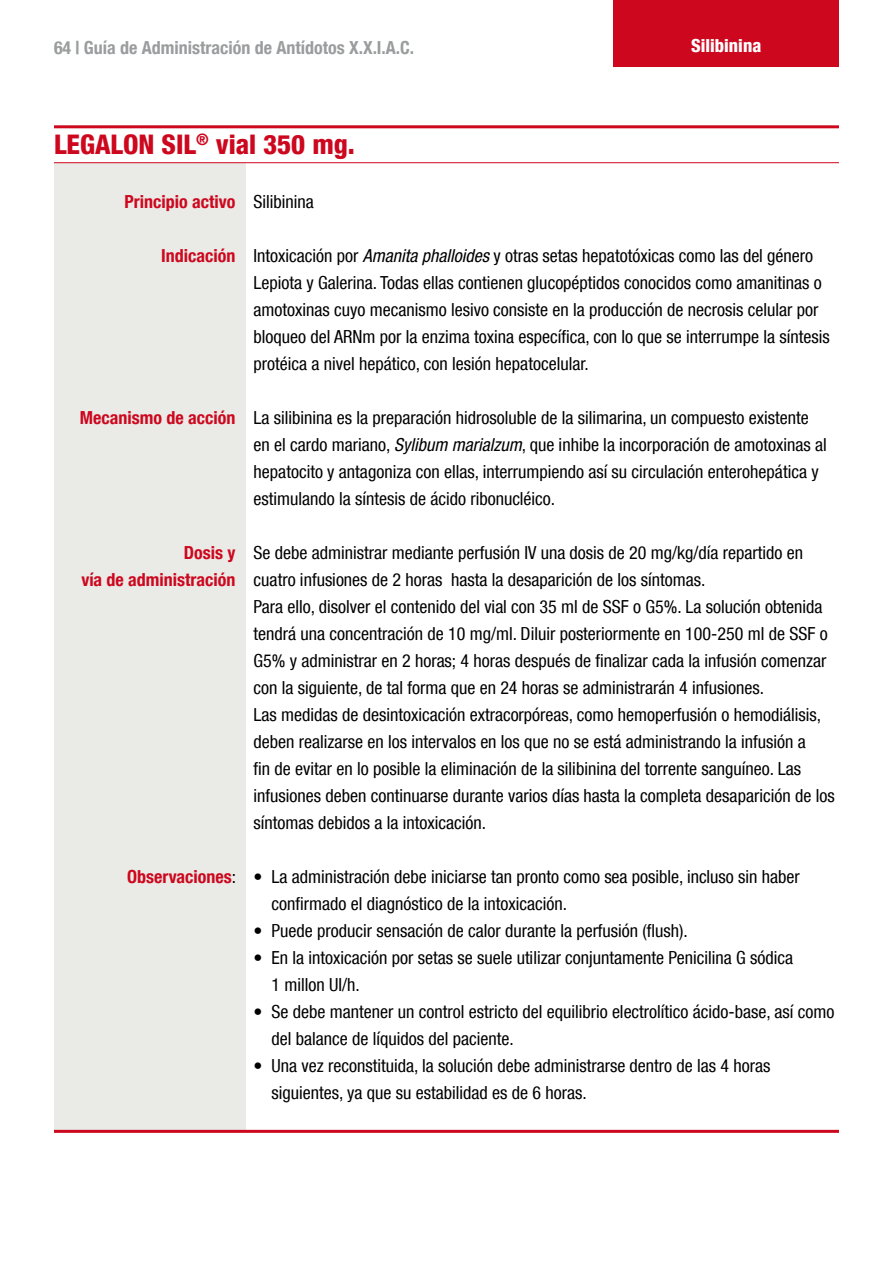
<style>
.page{position:relative;width:893px;height:1263px;background:#fff}
.page>*{position:absolute;margin:0;border:0;box-sizing:border-box;transform-origin:0 0}
.t1{font:800 condensed 27px "Helvetica Neue LT Com";color:#cd071e}
.t2{font:condensed 18px/27px "Helvetica Neue LT Com";color:#000}
.t3{font:700 condensed 18px/27px "Helvetica Neue LT Com";color:#cd071e;text-align:right}
.t4{font:700 condensed 18px "Helvetica Neue LT Com";color:#9a9c9d}
.t5{font:800 condensed 18px "Helvetica Neue LT Com";color:#fff}
.s1{font-weight:400;color:#000}
.s2{font-weight:700;color:#cd071e}
.s3{font-style:italic}
</style>
<div class="page">
<div style="left:614px;top:0;width:225px;height:67px;background:#cd071e"></div>
<div style="left:54px;top:164px;width:192px;height:967px;background:#eaeae6"></div>
<hr style="left:54px;top:125px;width:785px;height:3px;background:#cd071e">
<hr style="left:54px;top:162px;width:785px;height:1px;background:#cd071e">
<hr style="left:54px;top:1130px;width:785px;height:3px;background:#cd071e">
<p class="t4" style="left:54px;top:37px;width:362px">64 | Guía de Administración de Antídotos X.X.I.A.C.</p>
<p class="t5" style="left:691px;top:35px;width:72px">Silibinina</p>
<h1 class="t1" style="left:54px;top:128px;width:302px">LEGALON SIL<sup>®</sup> vial 350 mg.</h1>
<p class="t3" style="left:125px;top:188px;width:191px">Principio activo <span class="s1">Silibinina</span></p>
<p class="t2" style="left:253px;top:242px;width:578px;text-indent:-92px"><span class="s2">Indicación</span> Intoxicación por <span class="s3">Amanita phalloides</span> y otras setas hepatotóxicas como las del género Lepiota y Galerina. Todas ellas contienen glucopéptidos conocidos como amanitinas o amotoxinas cuyo mecanismo lesivo consiste en la producción de necrosis celular por bloqueo del ARNm por la enzima toxina específica, con lo que se interrumpe la síntesis protéica a nivel hepático, con lesión hepatocelular.</p>
<p class="t2" style="left:253px;top:404px;width:575px;text-indent:-174px"><span class="s2">Mecanismo de acción</span> La silibinina es la preparación hidrosoluble de la silimarina, un compuesto existente en el cardo mariano, <span class="s3">Sylibum marialzum</span>, que inhibe la incorporación de amotoxinas al hepatocito y antagoniza con ellas, interrumpiendo así su circulación enterohepática y estimulando la síntesis de ácido ribonucléico.</p>
<p class="t3" style="left:81px;top:539px;width:156px">Dosis y<br>vía de administración</p>
<p class="t2" style="left:253px;top:539px;width:583px">Se debe administrar mediante perfusión IV una dosis de 20 mg/kg/día repartido en cuatro infusiones de 2 horas hasta la desaparición de los síntomas.<br>Para ello, disolver el contenido del vial con 35 ml de SSF o G5%. La solución obtenida tendrá una concentración de 10 mg/ml. Diluir posteriormente en 100-250 ml de SSF o G5% y administrar en 2 horas; 4 horas después de finalizar cada la infusión comenzar con la siguiente, de tal forma que en 24 horas se administrarán 4 infusiones.<br>Las medidas de desintoxicación extracorpóreas, como hemoperfusión o hemodiálisis, deben realizarse en los intervalos en los que no se está administrando la infusión a<br>fin de evitar en lo posible la eliminación de la silibinina del torrente sanguíneo. Las infusiones deben continuarse durante varios días hasta la completa desaparición de los síntomas debidos a la intoxicación.</p>
<p class="t2" style="left:271px;top:863px;width:530px;text-indent:-144px"><span class="s2">Observaciones</span>: • La administración debe iniciarse tan pronto como sea posible, incluso sin haber confirmado el diagnóstico de la intoxicación.</p>
<p class="t2" style="left:253px;top:917px;width:436px">• Puede producir sensación de calor durante la perfusión (flush).</p>
<p class="t2" style="left:271px;top:944px;width:523px;text-indent:-18px">• En la intoxicación por setas se suele utilizar conjuntamente Penicilina G sódica<br>1 millon UI/h.</p>
<p class="t2" style="left:271px;top:998px;width:564px;text-indent:-18px">• Se debe mantener un control estricto del equilibrio electrolítico ácido-base, así como del balance de líquidos del paciente.</p>
<p class="t2" style="left:271px;top:1052px;width:500px;text-indent:-18px">• Una vez reconstituida, la solución debe administrarse dentro de las 4 horas siguientes, ya que su estabilidad es de 6 horas.</p>
</div>
